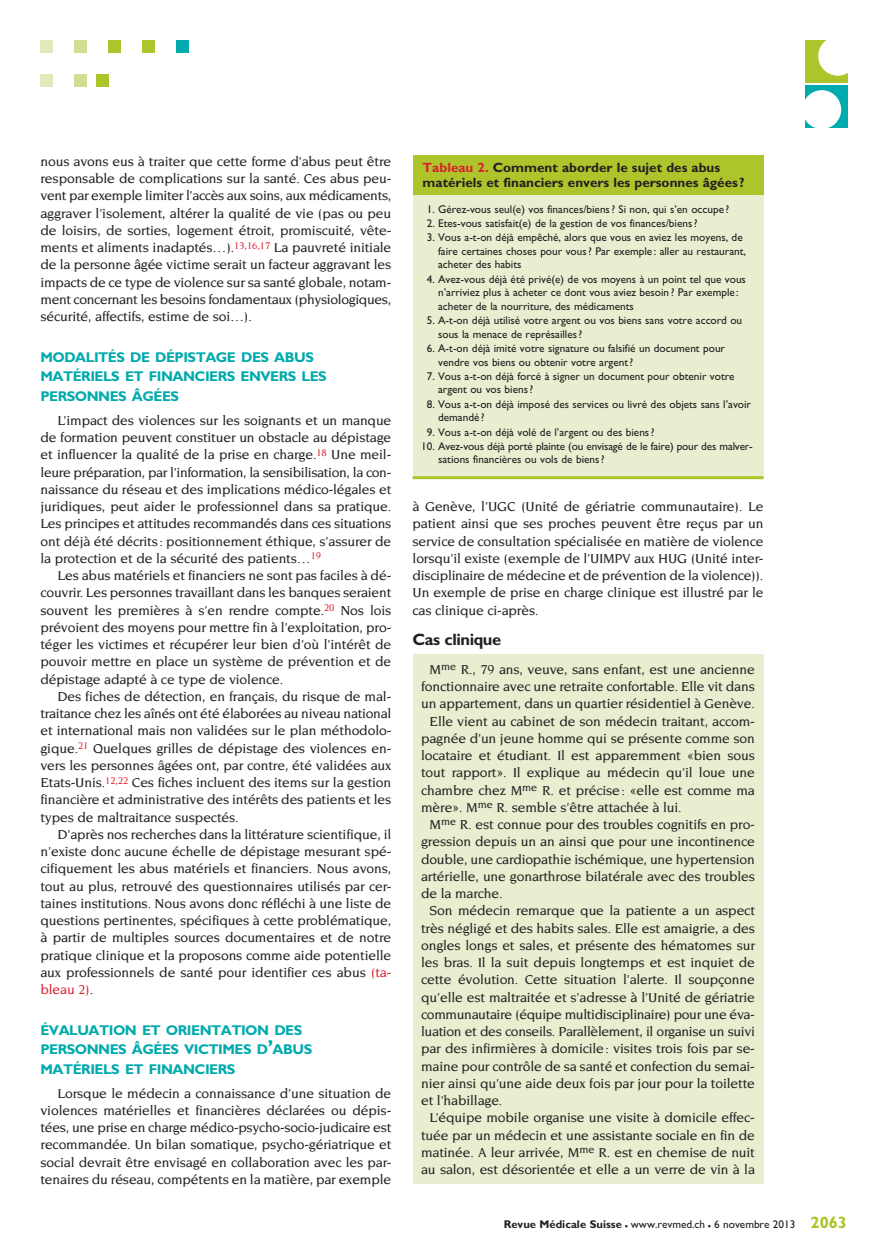
<style>
.page{position:relative;width:889px;height:1259px;background:#fff}
.page>*{position:absolute;margin:0;border:0;box-sizing:border-box;transform-origin:0 0}
.t1{font:700 16.5px "Gill Sans";letter-spacing:-.025em;color:#231f20}
.t2{font:700 14.1px/19.5px "Gill Sans";letter-spacing:-.035em;color:#00aaad}
.t3{font:500 13.95px/17.2px "Novarese";letter-spacing:-.01em;color:#231f20;text-align:justify}
.t4{font:700 13.5px/15px "Gill Sans";color:#231f20}
.t5{font:11.25px/13.5px "Gill Sans";color:#231f20}
.s1{color:#db2032}
.s2{font-size:20.25px}
.s3{font-weight:700}
.s4{font-weight:700;font-size:16.5px}
.s5{font-weight:700;font-size:16.5px;color:#adc42b}
</style>
<div class="page">
<div style="left:177px;top:40px;width:12px;height:13px;background:#00aaad"></div>
<div style="left:143px;top:40px;width:12px;height:13px;background:#adc42b"></div>
<div style="left:109px;top:40px;width:12px;height:13px;background:#adc42b"></div>
<div style="left:75px;top:40px;width:12px;height:13px;background:#d2dd94"></div>
<div style="left:40px;top:40px;width:13px;height:13px;background:#e2e9bc"></div>
<div style="left:97px;top:75px;width:12px;height:12px;background:#adc42b"></div>
<div style="left:75px;top:75px;width:12px;height:12px;background:#d2dd94"></div>
<div style="left:40px;top:75px;width:13px;height:12px;background:#e2e9bc"></div>
<div style="left:805px;top:40px;width:43px;height:43px;background:#adc42b"></div>
<div style="left:818px;top:36px;width:39px;height:40px;background:#fff;border-radius:50%"></div>
<div style="left:805px;top:86px;width:43px;height:42px;background:#00aaad"></div>
<div style="left:802px;top:90px;width:39px;height:39px;background:#fff;border-radius:50%"></div>
<div style="left:413px;top:191px;width:350px;height:288px;background:#e9eed0"></div>
<div style="left:413px;top:155px;width:350px;height:40px;background:#adc42b"></div>
<hr style="left:413px;top:476px;width:350px;height:3px;background:#adc42b">
<div style="left:413px;top:654px;width:350px;height:530px;background:#e9eed0"></div>
<p class="t3" style="left:40px;top:153px;width:352px">nous avons eus à traiter que cette forme d’abus peut être responsable de complications sur la santé. Ces abus peu&shy;vent par exemple limiter l’accès aux soins, aux médicaments, aggraver l’isolement, altérer la qualité de vie (pas ou peu de loisirs, de sorties, logement étroit, promiscuité, vête&shy;ments et aliments inadaptés…).<sup>13,16,17</sup> La pauvreté initiale de la personne âgée victime serait un facteur aggravant les impacts de ce type de violence sur sa santé globale, notam&shy;ment concernant les besoins fondamentaux (physiologiques, sécurité, affectifs, estime de soi…).</p>
<p class="t2" style="left:40px;top:347px;width:288px">MODALITÉS DE DÉPISTAGE DES ABUS<br>MATÉRIELS ET FINANCIERS ENVERS LES<br>PERSONNES ÂGÉES</p>
<p class="t3" style="left:40px;top:411px;width:352px;text-indent:17px">L’impact des violences sur les soignants et un manque de formation peuvent constituer un obstacle au dépistage et influencer la qualité de la prise en charge.<sup>18</sup> Une meil&shy;leure préparation, par l’information, la sensibilisation, la con&shy;naissance du réseau et des implications médico-légales et juridiques, peut aider le professionnel dans sa pratique.<br>Les principes et attitudes recommandés dans ces situations ont déjà été décrits: positionnement éthique, s’assurer de la protection et de la sécurité des patients…<sup>19</sup></p>
<p class="t3" style="left:40px;top:567px;width:352px;text-indent:17px">Les abus matériels et financiers ne sont pas faciles à dé&shy;couvrir. Les personnes travaillant dans les banques seraient souvent les premières à s’en rendre compte.<sup>20</sup> Nos lois prévoient des moyens pour mettre fin à l’exploitation, pro&shy;téger les victimes et récupérer leur bien d’où l’intérêt de pouvoir mettre en place un système de prévention et de dépistage adapté à ce type de violence.</p>
<p class="t3" style="left:40px;top:687px;width:352px;text-indent:17px">Des fiches de détection, en français, du risque de mal&shy;traitance chez les aînés ont été élaborées au niveau national et international mais non validées sur le plan méthodolo&shy;gique.<sup>21</sup> Quelques grilles de dépistage des violences en&shy;vers les personnes âgées ont, par contre, été validées aux Etats-Unis.<sup>12,22</sup> Ces fiches incluent des items sur la gestion financière et administrative des intérêts des patients et les types de maltraitance suspectés.</p>
<p class="t3" style="left:40px;top:825px;width:352px;text-indent:17px">D’après nos recherches dans la littérature scientifique, il n’existe donc aucune échelle de dépistage mesurant spé&shy;cifiquement les abus matériels et financiers. Nous avons, tout au plus, retrouvé des questionnaires utilisés par cer&shy;taines institutions. Nous avons donc réfléchi à une liste de questions pertinentes, spécifiques à cette problématique, à partir de multiples sources documentaires et de notre pratique clinique et la proposons comme aide potentielle aux professionnels de santé pour identifier ces abus <span class="s1">(ta&shy;bleau 2)</span>.</p>
<p class="t2" style="left:40px;top:1020px;width:273px">ÉVALUATION ET ORIENTATION DES<br>PERSONNES ÂGÉES VICTIMES D<span class="s2">’</span>ABUS<br>MATÉRIELS ET FINANCIERS</p>
<p class="t3" style="left:40px;top:1084px;width:352px;text-indent:17px">Lorsque le médecin a connaissance d’une situation de violences matérielles et financières déclarées ou dépis&shy;tées, une prise en charge médico-psycho-socio-judicaire est recommandée. Un bilan somatique, psycho-gériatrique et social devrait être envisagé en collaboration avec les par&shy;tenaires du réseau, compétents en la matière, par exemple</p>
<p class="t4" style="left:423px;top:160px;width:323px"><span class="s1">Tableau 2.</span> Comment aborder le sujet des abus matériels et financiers envers les personnes âgées ?</p>
<p class="t5" style="left:427px;top:202px;width:304px">1. Gérez-vous seul(e) vos finances/biens? Si non, qui s’en occupe ?</p>
<p class="t5" style="left:427px;top:217px;width:272px">2. Etes-vous satisfait(e) de la gestion de vos finances/biens?</p>
<p class="t5" style="left:438px;top:231px;width:309px;text-indent:-11px">3. Vous a-t-on déjà empêché, alors que vous en aviez les moyens, de faire certaines choses pour vous? Par exemple : aller au restaurant, acheter des habits</p>
<p class="t5" style="left:438px;top:272px;width:309px;text-indent:-11px">4. Avez-vous déjà été privé(e) de vos moyens à un point tel que vous n’arriviez plus à acheter ce dont vous aviez besoin? Par exemple : acheter de la nourriture, des médicaments</p>
<p class="t5" style="left:438px;top:314px;width:306px;text-indent:-11px">5. A-t-on déjà utilisé votre argent ou vos biens sans votre accord ou sous la menace de représailles?</p>
<p class="t5" style="left:438px;top:341px;width:288px;text-indent:-11px">6. A-t-on déjà imité votre signature ou falsifié un document pour vendre vos biens ou obtenir votre argent?</p>
<p class="t5" style="left:438px;top:369px;width:298px;text-indent:-11px">7. Vous a-t-on déjà forcé à signer un document pour obtenir votre argent ou vos biens?</p>
<p class="t5" style="left:438px;top:397px;width:314px;text-indent:-11px">8. Vous a-t-on déjà imposé des services ou livré des objets sans l’avoir demandé ?</p>
<p class="t5" style="left:427px;top:425px;width:229px">9. Vous a-t-on déjà volé de l’argent ou des biens?</p>
<p class="t5" style="left:438px;top:439px;width:315px;text-indent:-17px">10. Avez-vous déjà porté plainte (ou envisagé de le faire) pour des malver&shy;sations financières ou vols de biens?</p>
<p class="t3" style="left:413px;top:498px;width:352px">à Genève, l’UGC (Unité de gériatrie communautaire). Le patient ainsi que ses proches peuvent être reçus par un service de consultation spécialisée en matière de violence lorsqu’il existe (exemple de l’UIMPV aux HUG (Unité inter&shy;disciplinaire de médecine et de prévention de la violence)).<br>Un exemple de prise en charge clinique est illustré par le cas clinique ci-après.</p>
<p class="t1" style="left:413px;top:629px;width:90px">Cas clinique</p>
<p class="t3" style="left:430px;top:660px;width:327px">M<sup>me</sup> R., 79 ans, veuve, sans enfant, est une ancienne</p>
<p class="t3" style="left:421px;top:678px;width:335px">fonctionnaire avec une retraite confortable. Elle vit dans</p>
<p class="t3" style="left:421px;top:695px;width:335px">un appartement, dans un quartier résidentiel à Genève.</p>
<p class="t3" style="left:430px;top:712px;width:327px">Elle vient au cabinet de son médecin traitant, accom-</p>
<p class="t3" style="left:421px;top:729px;width:335px">pagnée d’un jeune homme qui se présente comme son</p>
<p class="t3" style="left:421px;top:747px;width:335px">locataire et étudiant. Il est apparemment «bien sous</p>
<p class="t3" style="left:421px;top:764px;width:335px">tout rapport». Il explique au médecin qu’il loue une</p>
<p class="t3" style="left:421px;top:781px;width:335px">chambre chez M<sup>me</sup> R. et précise: «elle est comme ma</p>
<p class="t3" style="left:421px;top:798px;width:262px">mère». M<sup>me</sup> R. semble s’être attachée à lui.</p>
<p class="t3" style="left:430px;top:816px;width:327px">M<sup>me</sup> R. est connue pour des troubles cognitifs en pro-</p>
<p class="t3" style="left:421px;top:833px;width:335px">gression depuis un an ainsi que pour une incontinence</p>
<p class="t3" style="left:421px;top:850px;width:335px">double, une cardiopathie ischémique, une hypertension</p>
<p class="t3" style="left:421px;top:867px;width:335px">artérielle, une gonarthrose bilatérale avec des troubles</p>
<p class="t3" style="left:421px;top:885px;width:83px">de la marche.</p>
<p class="t3" style="left:430px;top:902px;width:327px">Son médecin remarque que la patiente a un aspect</p>
<p class="t3" style="left:421px;top:919px;width:335px">très négligé et des habits sales. Elle est amaigrie, a des</p>
<p class="t3" style="left:421px;top:936px;width:335px">ongles longs et sales, et présente des hématomes sur</p>
<p class="t3" style="left:421px;top:954px;width:335px">les bras. Il la suit depuis longtemps et est inquiet de</p>
<p class="t3" style="left:421px;top:971px;width:335px">cette évolution. Cette situation l’alerte. Il soupçonne</p>
<p class="t3" style="left:421px;top:988px;width:335px">qu’elle est maltraitée et s’adresse à l’Unité de gériatrie</p>
<p class="t3" style="left:421px;top:1005px;width:334px">communautaire (équipe multidisciplinaire) pour une éva-</p>
<p class="t3" style="left:421px;top:1023px;width:335px">luation et des conseils. Parallèlement, il organise un suivi</p>
<p class="t3" style="left:421px;top:1040px;width:335px">par des infirmières à domicile: visites trois fois par se-</p>
<p class="t3" style="left:421px;top:1057px;width:335px">maine pour contrôle de sa santé et confection du semai-</p>
<p class="t3" style="left:421px;top:1074px;width:335px">nier ainsi qu’une aide deux fois par jour pour la toilette</p>
<p class="t3" style="left:421px;top:1092px;width:83px">et l’habillage.</p>
<p class="t3" style="left:430px;top:1109px;width:327px">L’équipe mobile organise une visite à domicile effec-</p>
<p class="t3" style="left:421px;top:1126px;width:335px">tuée par un médecin et une assistante sociale en fin de</p>
<p class="t3" style="left:421px;top:1143px;width:335px">matinée. A leur arrivée, M<sup>me</sup> R. est en chemise de nuit</p>
<p class="t3" style="left:421px;top:1161px;width:335px">au salon, est désorientée et elle a un verre de vin à la</p>
<p class="t5" style="left:504px;top:1217px;width:345px"><span class="s3">Revue Médicale Suisse</span> <span class="s4">–</span> www.revmed.ch <span class="s4">–</span> 6 novembre 2013 <span class="s5">2063</span></p>
</div>
